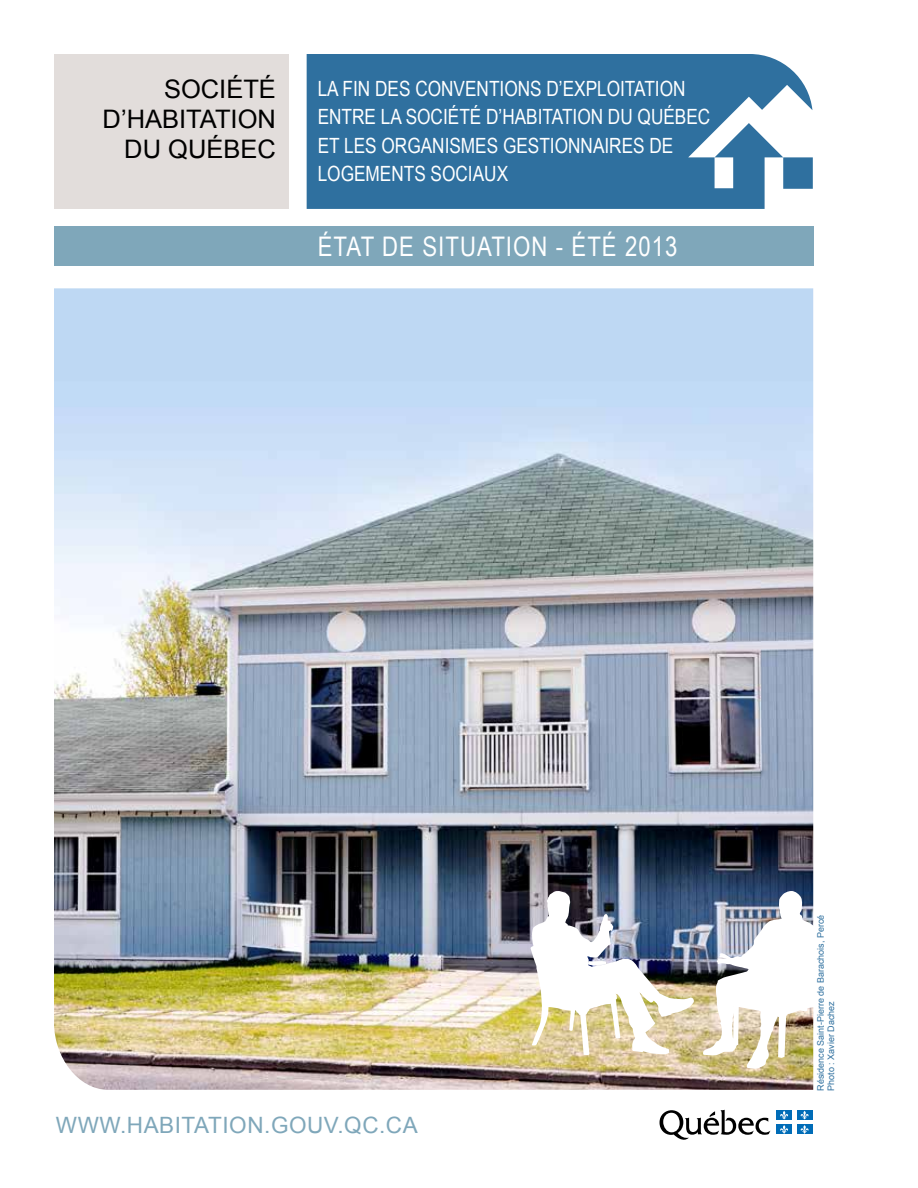
<style>
.page{position:relative;width:918px;height:1188px;background:#fff}
.page>*{position:absolute;margin:0;border:0;box-sizing:border-box;transform-origin:0 0}
.t1{font:27px "Arial Narrow";letter-spacing:.04em;color:#fff}
.t2{font:25.5px/30px "Arial";color:#000;text-align:right}
.t3{font:22.5px "Arial";letter-spacing:.025em;color:#7fa7ba}
.t4{font:21px/28.5px "Arial Narrow";color:#fff}
.t5{font:9px/10.5px "Arial";color:#2f709f}
</style>
<div class="page">
<div style="left:54px;top:226px;width:759px;height:40px;background:#7fa7ba"></div>
<svg style="left:307px;top:54px;width:506px;height:155px;background:#427da8"></svg>
<div style="left:54px;top:54px;width:235px;height:155px;background:#e2dddb"></div>
<svg style="left:660px;top:1110px;width:110px;height:30px"></svg>
<div style="left:776px;top:1110px;width:16px;height:10px;background:#006cb7"></div>
<div style="left:797px;top:1110px;width:16px;height:10px;background:#006cb7"></div>
<div style="left:776px;top:1125px;width:16px;height:9px;background:#006cb7"></div>
<svg style="left:780px;top:1111px;width:8px;height:23px"></svg>
<div style="left:797px;top:1125px;width:16px;height:9px;background:#006cb7"></div>
<svg style="left:800px;top:1111px;width:9px;height:23px"></svg>
<img style="left:54px;top:288px;width:759px;height:802px">
<img style="left:530px;top:891px;width:164px;height:164px">
<img style="left:702px;top:891px;width:112px;height:179px">
<p class="t2" style="left:103px;top:75px;width:175px">SOCIÉTÉ<br>D’HABITATION<br>DU QUÉBEC</p>
<p class="t4" style="left:318px;top:73px;width:394px">LA FIN DES CONVENTIONS D’EXPLOITATION ENTRE LA SOCIÉTÉ D’HABITATION DU QUÉBEC ET LES ORGANISMES GESTIONNAIRES DE LOGEMENTS SOCIAUX</p>
<p class="t1" style="left:318px;top:227px;width:361px">ÉTAT DE SITUATION - ÉTÉ 2013</p>
<p class="t3" style="left:56px;top:1110px;width:363px">WWW.HABITATION.GOUV.QC.CA</p>
<p class="t5" style="left:815px;top:1091px;width:178px;rotate:-90deg">RÉSIDENCE SAINT-PIERRE DE BARACHOIS, PERCÉ<br>PHOTO : XAVIER DACHEZ</p>
</div>
